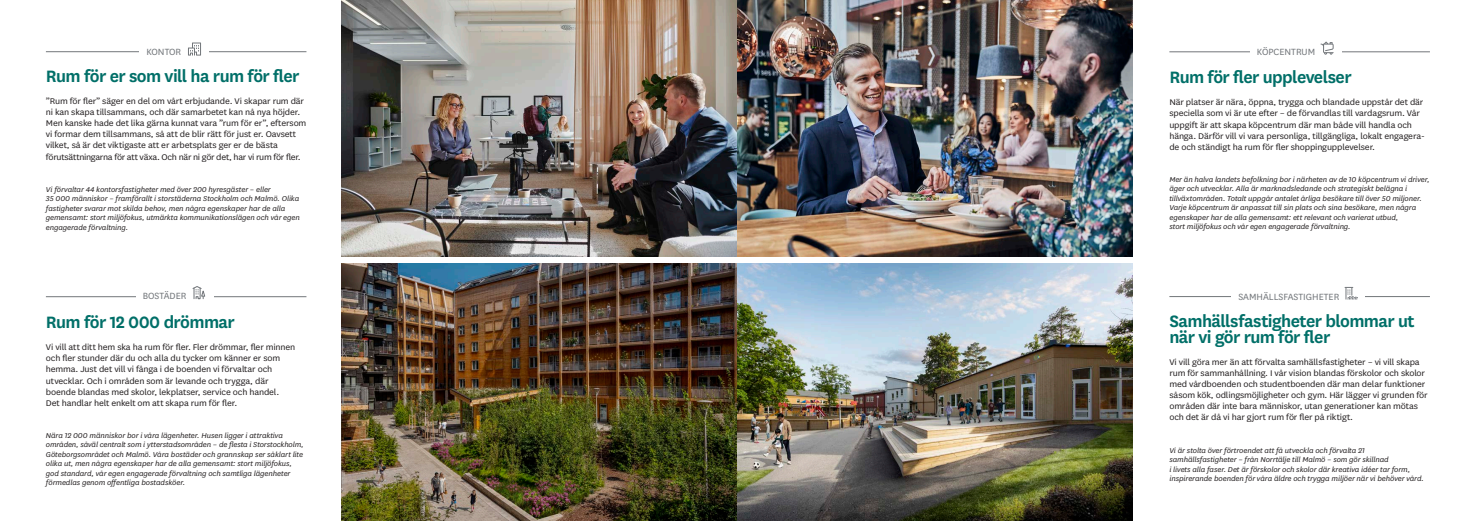
<style>
.page{position:relative;width:1474px;height:521px;background:#fff}
.page>*{position:absolute;margin:0;border:0;box-sizing:border-box;transform-origin:0 0}
.t1{font:600 19.25px/15.8px "Skandia Sans";letter-spacing:-.03em;color:#006f68}
.t2{font:10.5px "Skandia Sans";color:#72767a}
.t3{font:9.62px/11px "Skandia Sans";letter-spacing:-.015em;color:#231f20;scale:1.06 1}
.t4{font:italic 8.22px/9.5px "Skandia Sans";letter-spacing:-.01em;color:#231f20;scale:1.06 1}
</style>
<div class="page">
<img style="left:341px;top:263px;width:791px;height:258px">
<img style="left:341px;top:0;width:791px;height:256px">
<hr style="left:46px;top:296px;width:260px;height:1px;background:#72767a">
<hr style="left:1169px;top:51px;width:260px;height:1px;background:#72767a">
<hr style="left:46px;top:51px;width:260px;height:1px;background:#72767a">
<div style="left:139px;top:47px;width:70px;height:15px;background:#fff"></div>
<div style="left:136px;top:291px;width:78px;height:16px;background:#fff"></div>
<div style="left:1249px;top:47px;width:92px;height:15px;background:#fff"></div>
<hr style="left:1169px;top:296px;width:260px;height:1px;background:#72767a">
<div style="left:1231px;top:292px;width:133px;height:15px;background:#fff"></div>
<svg style="left:188px;top:42px;width:13px;height:14px"></svg>
<svg style="left:1344px;top:287px;width:13px;height:13px"></svg>
<svg style="left:192px;top:286px;width:13px;height:14px"></svg>
<svg style="left:1320px;top:42px;width:13px;height:13px"></svg>
<p class="t2" style="left:146px;top:45px;width:36px">KONTOR</p>
<p class="t2" style="left:1256px;top:45px;width:60px">KÖPCENTRUM</p>
<p class="t1" style="left:46px;top:67px;width:255px">Rum för er som vill ha rum för fler</p>
<p class="t1" style="left:1169px;top:69px;width:184px">Rum för fler upplevelser</p>
<p class="t3" style="left:46px;top:95px;width:247px">”Rum för fler” säger en del om vårt erbjudande. Vi skapar rum där ni kan skapa tillsammans, och där samarbetet kan nå nya höjder.<br>Men kanske hade det lika gärna kunnat vara ”rum för er”, eftersom vi formar dem tillsammans, så att de blir rätt för just er. Oavsett vilket, så är det viktigaste att er arbetsplats ger er de bästa förutsättningarna för att växa. Och när ni gör det, har vi rum för fler.</p>
<p class="t4" style="left:46px;top:184px;width:241px">Vi förvaltar 44 kontorsfastigheter med över 200 hyresgäster – eller<br>35 000 människor – framförallt i storstäderna Stockholm och Malmö. Olika fastigheter svarar mot skilda behov, men några egenskaper har de alla gemensamt: stort miljöfokus, utmärkta kommunikationslägen och vår egen engagerade förvaltning.</p>
<p class="t3" style="left:1169px;top:97px;width:242px">När platser är nära, öppna, trygga och blandade uppstår det där speciella som vi är ute efter – de förvandlas till vardagsrum. Vår uppgift är att skapa köpcentrum där man både vill handla och hänga. Därför vill vi vara personliga, tillgängliga, lokalt engagera&shy;de och ständigt ha rum för fler shoppingupplevelser.</p>
<p class="t4" style="left:1169px;top:174px;width:247px">Mer än halva landets befolkning bor i närheten av de 10 köpcentrum vi driver, äger och utvecklar. Alla är marknadsledande och strategiskt belägna i tillväxtområden. Totalt uppgår antalet årliga besökare till över 50 miljoner.<br>Varje köpcentrum är anpassat till sin plats och sina besökare, men några egenskaper har de alla gemensamt: ett relevant och varierat utbud,<br>stort miljöfokus och vår egen engagerade förvaltning.</p>
<p class="t2" style="left:143px;top:289px;width:45px">BOSTÄDER</p>
<p class="t2" style="left:1238px;top:290px;width:102px">SAMHÄLLSFASTIGHETER</p>
<p class="t1" style="left:46px;top:313px;width:190px">Rum för 12 000 drömmar</p>
<p class="t3" style="left:46px;top:341px;width:237px">Vi vill att ditt hem ska ha rum för fler. Fler drömmar, fler minnen och fler stunder där du och alla du tycker om känner er som hemma. Just det vill vi fånga i de boenden vi förvaltar och utvecklar. Och i områden som är levande och trygga, där boende blandas med skolor, lekplatser, service och handel.<br>Det handlar helt enkelt om att skapa rum för fler.</p>
<p class="t4" style="left:46px;top:430px;width:245px">Nära 12 000 människor bor i våra lägenheter. Husen ligger i attraktiva områden, såväl centralt som i ytterstadsområden – de flesta i Storstockholm, Göteborgsområdet och Malmö. Våra bostäder och grannskap ser såklart lite olika ut, men några egenskaper har de alla gemensamt: stort miljöfokus, god standard, vår egen engagerade förvaltning och samtliga lägenheter förmedlas genom offentliga bostadsköer.</p>
<p class="t1" style="left:1169px;top:312px;width:247px">Samhällsfastigheter blommar ut när vi gör rum för fler</p>
<p class="t3" style="left:1169px;top:356px;width:245px">Vi vill göra mer än att förvalta samhällsfastigheter – vi vill skapa rum för sammanhållning. I vår vision blandas förskolor och skolor med vårdboenden och studentboenden där man delar funktioner såsom kök, odlingsmöjligheter och gym. Här lägger vi grunden för områden där inte bara människor, utan generationer kan mötas och det är då vi har gjort rum för fler på riktigt.</p>
<p class="t4" style="left:1169px;top:445px;width:242px">Vi är stolta över förtroendet att få utveckla och förvalta 21 samhällsfastigheter – från Norrtälje till Malmö – som gör skillnad<br>i livets alla faser. Det är förskolor och skolor där kreativa idéer tar form, inspirerande boenden för våra äldre och trygga miljöer när vi behöver vård.</p>
</div>
